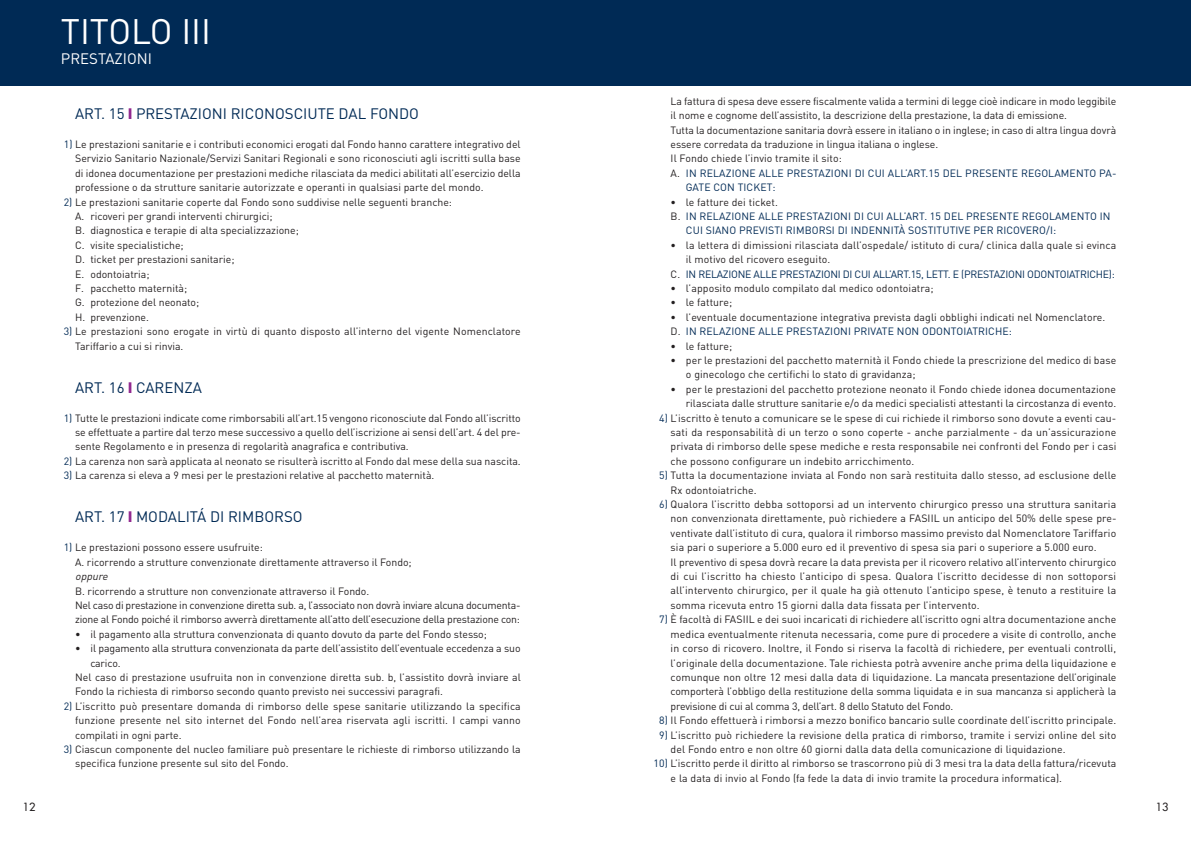
<style>
.page{position:relative;width:1191px;height:842px;background:#fff}
.page>*{position:absolute;margin:0;border:0;box-sizing:border-box;transform-origin:0 0}
.t1{font:35px "DIN";color:#fff}
.t2{font:15px "DIN";color:#002a55}
.t3{font:15px "DIN";color:#fff}
.t4{font:11px "Futura";color:#231f20}
.t5{font:10.5px/14.4px "DIN";color:#231f20}
.t6{font:10.5px/14.4px "DIN";letter-spacing:-.02em;color:#231f20}
.t7{font:10.5px "DIN";letter-spacing:.01em;color:#002a55}
.t8{font:10.5px "DIN";letter-spacing:-.025em;color:#002a55}
.t9{font:italic 10.5px "DIN";color:#231f20}
.s1{font-weight:900;color:#91278f}
.s2{color:#002a55}
.s3{color:#231f20}
</style>
<div class="page">
<div style="left:0;top:0;width:1190px;height:85px;background:#002a55"></div>
<h1 class="t1" style="left:61px;top:19px;width:151px">TITOLO III</h1>
<h2 class="t3" style="left:61px;top:54px;width:93px">PRESTAZIONI</h2>
<h2 class="t2" style="left:75px;top:109px;width:345px">ART. 15 <span class="s1">I</span> PRESTAZIONI RICONOSCIUTE DAL FONDO</h2>
<p class="t5" style="left:75px;top:138px;width:447px;text-align:justify;text-indent:-11px"><span class="s2">1)</span> Le prestazioni sanitarie e i contributi economici erogati dal Fondo hanno carattere integrativo del Servizio Sanitario Nazionale/Servizi Sanitari Regionali e sono riconosciuti agli iscritti sulla base di idonea documentazione per prestazioni mediche rilasciata da medici abilitati all’esercizio della professione o da strutture sanitarie autorizzate e operanti in qualsiasi parte del mondo.</p>
<p class="t5" style="left:75px;top:196px;width:378px;text-indent:-11px"><span class="s2">2)</span> Le prestazioni sanitarie coperte dal Fondo sono suddivise nelle seguenti branche:<br>A. ricoveri per grandi interventi chirurgici;<br>B. diagnostica e terapie di alta specializzazione;<br>C. visite specialistiche;<br>D. ticket per prestazioni sanitarie;<br>E. odontoiatria;<br>F. pacchetto maternità;<br>G. protezione del neonato;<br>H. prevenzione.</p>
<p class="t5" style="left:75px;top:325px;width:447px;text-indent:-11px"><span class="s2">3)</span> Le prestazioni sono erogate in virtù di quanto disposto all’interno del vigente Nomenclatore<br>Tariffario a cui si rinvia.</p>
<h2 class="t2" style="left:75px;top:382px;width:128px">ART. 16 <span class="s1">I</span> CARENZA</h2>
<p class="t5" style="left:75px;top:412px;width:447px;text-align:justify;text-indent:-11px"><span class="s2">1)</span> Tutte le prestazioni indicate come rimborsabili all’art.15 vengono riconosciute dal Fondo all’iscritto se effettuate a partire dal terzo mese successivo a quello dell’iscrizione ai sensi dell’art. 4 del pre&shy;sente Regolamento e in presenza di regolarità anagrafica e contributiva.</p>
<p class="t5" style="left:64px;top:455px;width:458px"><span class="s2">2)</span> La carenza non sarà applicata al neonato se risulterà iscritto al Fondo dal mese della sua nascita.</p>
<p class="t5" style="left:64px;top:469px;width:372px"><span class="s2">3)</span> La carenza si eleva a 9 mesi per le prestazioni relative al pacchetto maternità.</p>
<h2 class="t2" style="left:75px;top:512px;width:229px">ART. 17 <span class="s1">I</span> MODALITÁ DI RIMBORSO</h2>
<p class="t5" style="left:75px;top:541px;width:338px;text-indent:-11px"><span class="s2">1)</span> Le prestazioni possono essere usufruite:<br>A. ricorrendo a strutture convenzionate direttamente attraverso il Fondo;</p>
<p class="t9" style="left:75px;top:573px;width:36px">oppure</p>
<p class="t6" style="left:75px;top:585px;width:447px">B. ricorrendo a strutture non convenzionate attraverso il Fondo.<br>Nel caso di prestazione in convenzione diretta sub. a, l’associato non dovrà inviare alcuna documenta&shy;zione al Fondo poiché il rimborso avverrà direttamente all’atto dell’esecuzione della prestazione con:</p>
<p class="t5" style="left:75px;top:628px;width:413px">• il pagamento alla struttura convenzionata di quanto dovuto da parte del Fondo stesso;</p>
<p class="t5" style="left:75px;top:642px;width:447px">• il pagamento alla struttura convenzionata da parte dell’assistito dell’eventuale eccedenza a suo</p>
<p class="t5" style="left:90px;top:657px;width:32px">carico.</p>
<p class="t5" style="left:75px;top:671px;width:447px">Nel caso di prestazione usufruita non in convenzione diretta sub. b, l’assistito dovrà inviare al</p>
<p class="t5" style="left:75px;top:685px;width:369px">Fondo la richiesta di rimborso secondo quanto previsto nei successivi paragrafi.</p>
<p class="t5" style="left:75px;top:700px;width:447px;text-align:justify;text-indent:-11px"><span class="s2">2)</span> L’iscritto può presentare domanda di rimborso delle spese sanitarie utilizzando la specifica funzione presente nel sito internet del Fondo nell’area riservata agli iscritti. I campi vanno compilati in ogni parte.</p>
<p class="t5" style="left:75px;top:743px;width:447px;text-indent:-11px"><span class="s2">3)</span> Ciascun componente del nucleo familiare può presentare le richieste di rimborso utilizzando la specifica funzione presente sul sito del Fondo.</p>
<p class="t5" style="left:670px;top:95px;width:447px">La fattura di spesa deve essere fiscalmente valida a termini di legge cioè indicare in modo leggibile</p>
<p class="t5" style="left:670px;top:109px;width:398px">il nome e cognome dell’assistito, la descrizione della prestazione, la data di emissione.</p>
<p class="t5" style="left:670px;top:124px;width:447px">Tutta la documentazione sanitaria dovrà essere in italiano o in inglese; in caso di altra lingua dovrà</p>
<p class="t5" style="left:670px;top:138px;width:269px">essere corredata da traduzione in lingua italiana o inglese.</p>
<p class="t5" style="left:670px;top:153px;width:173px">Il Fondo chiede l’invio tramite il sito:</p>
<p class="t7" style="left:670px;top:169px;width:447px"><span class="s3">A.</span> IN RELAZIONE ALLE PRESTAZIONI DI CUI ALL’ART.15 DEL PRESENTE REGOLAMENTO PA-</p>
<p class="t7" style="left:686px;top:184px;width:91px">GATE CON TICKET:</p>
<p class="t5" style="left:670px;top:196px;width:109px">• le fatture dei ticket.</p>
<p class="t7" style="left:670px;top:213px;width:441px"><span class="s3">B.</span> IN RELAZIONE ALLE PRESTAZIONI DI CUI ALL’ART. 15 DEL PRESENTE REGOLAMENTO IN</p>
<p class="t7" style="left:686px;top:227px;width:372px">CUI SIANO PREVISTI RIMBORSI DI INDENNITÀ SOSTITUTIVE PER RICOVERO/I:</p>
<p class="t5" style="left:670px;top:239px;width:447px">• la lettera di dimissioni rilasciata dall’ospedale/ istituto di cura/ clinica dalla quale si evinca</p>
<p class="t5" style="left:686px;top:253px;width:146px">il motivo del ricovero eseguito.</p>
<p class="t8" style="left:670px;top:270px;width:446px"><span class="s3">C.</span> IN RELAZIONE ALLE PRESTAZIONI DI CUI ALL’ART.15, LETT. E (PRESTAZIONI ODONTOIATRICHE):</p>
<p class="t5" style="left:670px;top:282px;width:264px">• l’apposito modulo compilato dal medico odontoiatra;</p>
<p class="t5" style="left:670px;top:297px;width:63px">• le fatture;</p>
<p class="t5" style="left:670px;top:311px;width:436px">• l’eventuale documentazione integrativa prevista dagli obblighi indicati nel Nomenclatore.<br>D. <span class="s2">IN RELAZIONE ALLE PRESTAZIONI PRIVATE NON ODONTOIATRICHE:</span></p>
<p class="t5" style="left:670px;top:340px;width:63px">• le fatture;</p>
<p class="t5" style="left:686px;top:354px;width:432px;text-indent:-15px">• per le prestazioni del pacchetto maternità il Fondo chiede la prescrizione del medico di base o ginecologo che certifichi lo stato di gravidanza;</p>
<p class="t5" style="left:670px;top:383px;width:447px;text-align:right">• per le prestazioni del pacchetto protezione neonato il Fondo chiede idonea documentazione rilasciata dalle strutture sanitarie e/o da medici specialisti attestanti la circostanza di evento.</p>
<p class="t5" style="left:670px;top:412px;width:447px;text-align:justify;text-indent:-11px"><span class="s2">4)</span> L’iscritto è tenuto a comunicare se le spese di cui richiede il rimborso sono dovute a eventi cau&shy;sati da responsabilità di un terzo o sono coperte - anche parzialmente - da un’assicurazione privata di rimborso delle spese mediche e resta responsabile nei confronti del Fondo per i casi che possono configurare un indebito arricchimento.</p>
<p class="t5" style="left:670px;top:469px;width:447px;text-indent:-11px"><span class="s2">5)</span> Tutta la documentazione inviata al Fondo non sarà restituita dallo stesso, ad esclusione delle<br>Rx odontoiatriche.</p>
<p class="t5" style="left:670px;top:498px;width:447px;text-indent:-11px"><span class="s2">6)</span> Qualora l’iscritto debba sottoporsi ad un intervento chirurgico presso una struttura sanitaria non convenzionata direttamente, può richiedere a FASIIL un anticipo del 50% delle spese pre&shy;ventivate dall’istituto di cura, qualora il rimborso massimo previsto dal Nomenclatore Tariffario sia pari o superiore a 5.000 euro ed il preventivo di spesa sia pari o superiore a 5.000 euro.<br>Il preventivo di spesa dovrà recare la data prevista per il ricovero relativo all’intervento chirurgico di cui l’iscritto ha chiesto l’anticipo di spesa. Qualora l’iscritto decidesse di non sottoporsi all’intervento chirurgico, per il quale ha già ottenuto l’anticipo spese, è tenuto a restituire la somma ricevuta entro 15 giorni dalla data fissata per l’intervento.</p>
<p class="t5" style="left:670px;top:613px;width:447px;text-align:justify;text-indent:-11px"><span class="s2">7)</span> È facoltà di FASIIL e dei suoi incaricati di richiedere all’iscritto ogni altra documentazione anche medica eventualmente ritenuta necessaria, come pure di procedere a visite di controllo, anche in corso di ricovero. Inoltre, il Fondo si riserva la facoltà di richiedere, per eventuali controlli, l’originale della documentazione. Tale richiesta potrà avvenire anche prima della liquidazione e comunque non oltre 12 mesi dalla data di liquidazione. La mancata presentazione dell’originale comporterà l’obbligo della restituzione della somma liquidata e in sua mancanza si applicherà la previsione di cui al comma 3, dell’art. 8 dello Statuto del Fondo.</p>
<p class="t5" style="left:659px;top:714px;width:458px"><span class="s2">8)</span> Il Fondo effettuerà i rimborsi a mezzo bonifico bancario sulle coordinate dell’iscritto principale.</p>
<p class="t5" style="left:670px;top:729px;width:447px;text-indent:-11px"><span class="s2">9)</span> L’iscritto può richiedere la revisione della pratica di rimborso, tramite i servizi online del sito del Fondo entro e non oltre 60 giorni dalla data della comunicazione di liquidazione.</p>
<p class="t5" style="left:670px;top:757px;width:447px;text-indent:-17px"><span class="s2">10)</span> L’iscritto perde il diritto al rimborso se trascorrono più di 3 mesi tra la data della fattura/ricevuta e la data di invio al Fondo (fa fede la data di invio tramite la procedura informatica).</p>
<p class="t4" style="left:23px;top:801px;width:14px">12</p>
<p class="t4" style="left:1155px;top:801px;width:14px">13</p>
</div>
